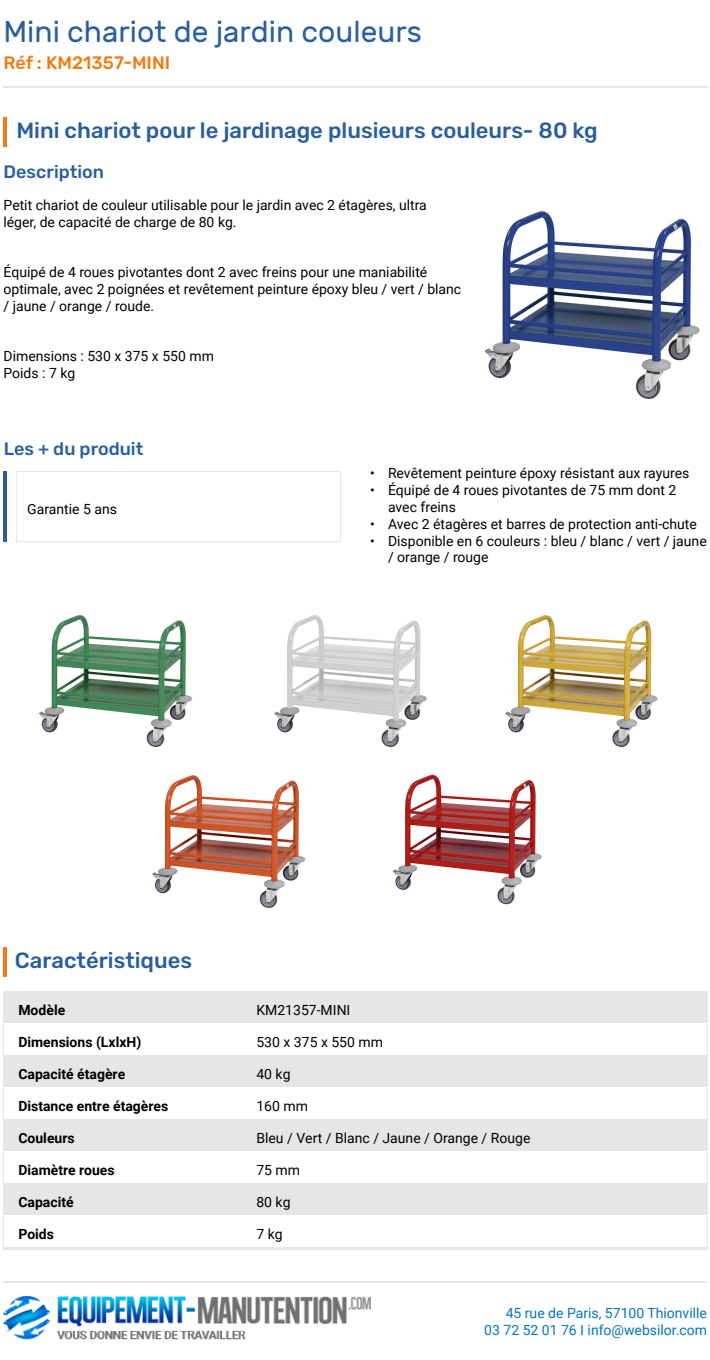
<style>
.page{position:relative;width:710px;height:1360px;background:#fff}
.page>*{position:absolute;margin:0;border:0;box-sizing:border-box;transform-origin:0 0}
.t1{font:30px "Rubik";color:#295f9d}
.t2{font:500 22px "Rubik";color:#295f9d}
.t3{font:500 18px "Rubik";color:#295f9d}
.t4{font:500 18px "Rubik";color:#ef7c12}
.t5{font:14px/16.8px "Roboto";color:#000}
.t6{font:700 14px "Roboto";color:#000}
.t7{font:14px "Roboto";color:#0475be}
</style>
<div class="page">
<hr style="left:3px;top:1281px;width:704px;height:2px;background:#e6e6e6">
<img style="left:3px;top:1297px;width:368px;height:43px">
<hr style="left:4px;top:118px;width:3px;height:29px;background:#ef7c12">
<hr style="left:4px;top:472px;width:3px;height:70px;background:#295f9d">
<div style="left:16px;top:471px;width:325px;height:71px;border:1px solid #e6e6e6"></div>
<hr style="left:3px;top:948px;width:4px;height:29px;background:#ef7c12">
<div style="left:4px;top:991px;width:703px;height:32px;background:#e6e6e6"></div>
<div style="left:4px;top:1055px;width:703px;height:32px;background:#e6e6e6"></div>
<div style="left:4px;top:1119px;width:703px;height:32px;background:#e6e6e6"></div>
<div style="left:4px;top:1183px;width:703px;height:32px;background:#e6e6e6"></div>
<hr style="left:3px;top:86px;width:705px;height:2px;background:#e6e6e6">
<img style="left:484px;top:211px;width:216px;height:188px">
<img style="left:39px;top:615px;width:153px;height:132px">
<img style="left:274px;top:615px;width:153px;height:132px">
<img style="left:505px;top:615px;width:153px;height:132px">
<img style="left:152px;top:775px;width:153px;height:133px">
<img style="left:392px;top:774px;width:150px;height:131px">
<p class="t1" style="left:3px;top:15px;width:420px">Mini chariot de jardin couleurs</p>
<p class="t4" style="left:3px;top:52px;width:168px">Réf : KM21357-MINI</p>
<p class="t2" style="left:16px;top:118px;width:583px">Mini chariot pour le jardinage plusieurs couleurs- 80 kg</p>
<p class="t3" style="left:4px;top:162px;width:102px">Description</p>
<p class="t5" style="left:3px;top:196px;width:425px">Petit chariot de couleur utilisable pour le jardin avec 2 étagères, ultra</p>
<p class="t5" style="left:3px;top:213px;width:235px">léger, de capacité de charge de 80 kg.</p>
<p class="t5" style="left:3px;top:263px;width:425px">Équipé de 4 roues pivotantes dont 2 avec freins pour une maniabilité</p>
<p class="t5" style="left:3px;top:280px;width:459px">optimale, avec 2 poignées et revêtement peinture époxy bleu / vert / blanc / jaune / orange / roude.</p>
<p class="t5" style="left:3px;top:347px;width:212px">Dimensions : 530 x 375 x 550 mm</p>
<p class="t5" style="left:3px;top:364px;width:73px">Poids : 7 kg</p>
<p class="t3" style="left:4px;top:438px;width:141px">Les + du produit</p>
<p class="t5" style="left:27px;top:500px;width:91px">Garantie 5 ans</p>
<p class="t2" style="left:15px;top:948px;width:179px">Caractéristiques</p>
<p class="t5" style="left:370px;top:465px;width:321px">• Revêtement peinture époxy résistant aux rayures</p>
<p class="t5" style="left:388px;top:481px;width:290px;text-indent:-18px">• Équipé de 4 roues pivotantes de 75 mm dont 2 avec freins</p>
<p class="t5" style="left:370px;top:515px;width:328px">• Avec 2 étagères et barres de protection anti-chute</p>
<p class="t5" style="left:388px;top:532px;width:320px;text-indent:-18px">• Disponible en 6 couleurs : bleu / blanc / vert / jaune / orange / rouge</p>
<p class="t6" style="left:18px;top:1000px;width:48px">Modèle</p>
<p class="t5" style="left:256px;top:1001px;width:96px">KM21357-MINI</p>
<p class="t6" style="left:18px;top:1032px;width:124px">Dimensions (LxlxH)</p>
<p class="t5" style="left:256px;top:1033px;width:128px">530 x 375 x 550 mm</p>
<p class="t6" style="left:18px;top:1064px;width:108px">Capacité étagère</p>
<p class="t5" style="left:256px;top:1065px;width:36px">40 kg</p>
<p class="t6" style="left:18px;top:1096px;width:152px">Distance entre étagères</p>
<p class="t5" style="left:256px;top:1097px;width:53px">160 mm</p>
<p class="t6" style="left:18px;top:1128px;width:58px">Couleurs</p>
<p class="t5" style="left:256px;top:1129px;width:276px">Bleu / Vert / Blanc / Jaune / Orange / Rouge</p>
<p class="t6" style="left:18px;top:1160px;width:98px">Diamètre roues</p>
<p class="t5" style="left:256px;top:1161px;width:45px">75 mm</p>
<p class="t6" style="left:18px;top:1192px;width:57px">Capacité</p>
<p class="t5" style="left:256px;top:1193px;width:36px">80 kg</p>
<p class="t6" style="left:18px;top:1224px;width:37px">Poids</p>
<p class="t5" style="left:256px;top:1225px;width:28px">7 kg</p>
<p class="t7" style="left:506px;top:1303px;width:203px">45 rue de Paris, 57100 Thionville</p>
<p class="t7" style="left:484px;top:1320px;width:224px">03 72 52 01 76 I info@websilor.com</p>
</div>
